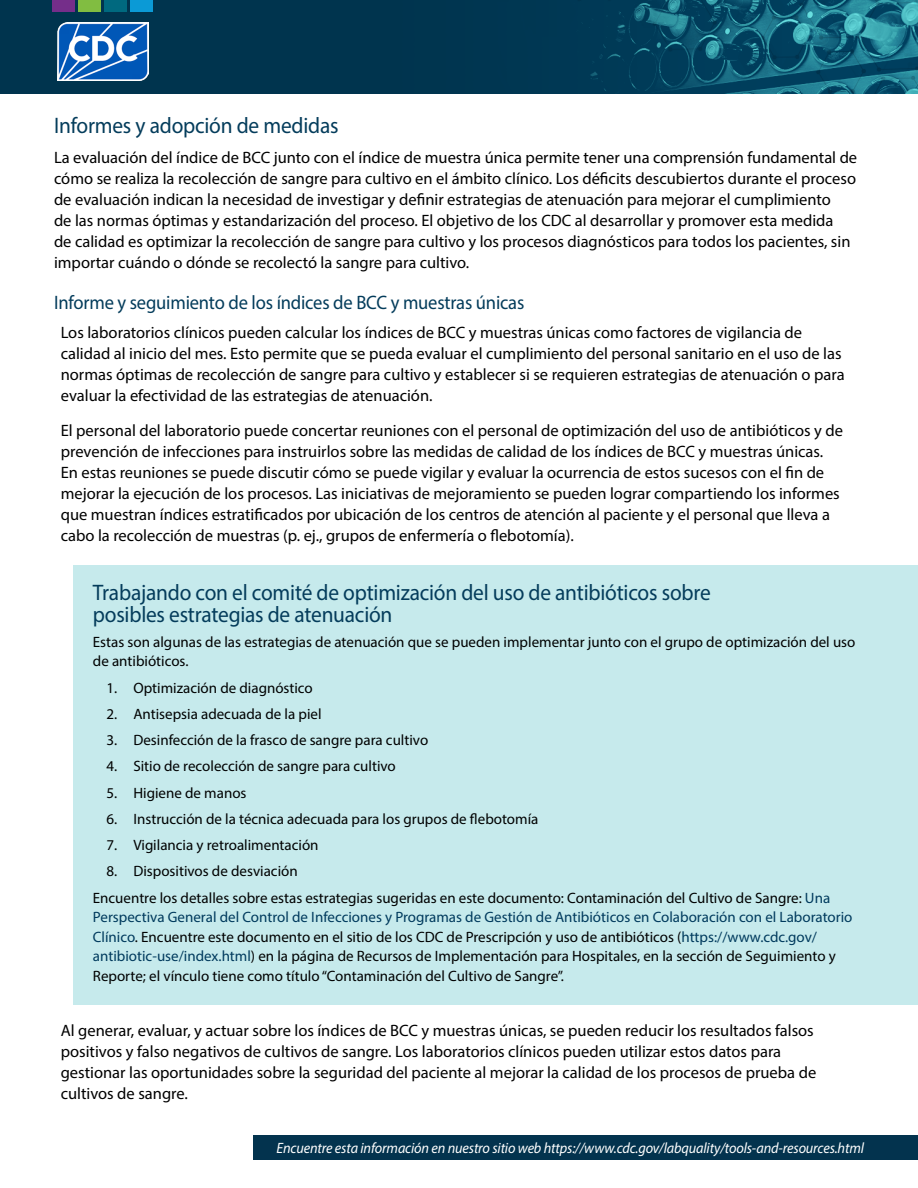
<style>
.page{position:relative;width:918px;height:1188px;background:#fff}
.page>*{position:absolute;margin:0;border:0;box-sizing:border-box;transform-origin:0 0}
.t1{font:22.5px/22.5px "Myriad Pro";letter-spacing:-.01em;color:#043c5b;scale:.95 1}
.t2{font:19.5px "Myriad Pro";letter-spacing:-.01em;color:#043c5b;scale:.95 1}
.t3{font:16.5px/21px "Myriad Pro";color:#000101}
.t4{font:15px/19.5px "Myriad Pro";color:#000101}
.t5{font:italic 15px "Myriad Pro";letter-spacing:-.01em;color:#fff;scale:.95 1}
.s1{color:#003a5d}
</style>
<div class="page">
<img style="left:0;top:0;width:918px;height:94px">
<div style="left:105px;top:0;width:22px;height:11px;background:#00697f"></div>
<div style="left:131px;top:0;width:22px;height:11px;background:#0b9ad6"></div>
<div style="left:78px;top:0;width:23px;height:11px;background:#81bd41"></div>
<div style="left:52px;top:0;width:23px;height:11px;background:#752e8a"></div>
<div style="left:254px;top:1136px;width:664px;height:24px;background:#03334e"></div>
<div style="left:73px;top:565px;width:845px;height:439px;background:#c6eaec"></div>
<img style="left:57px;top:22px;width:92px;height:59px">
<h2 class="t1" style="left:54px;top:114px;width:301px">Informes y adopción de medidas</h2>
<p class="t3" style="left:54px;top:147px;width:805px">La evaluación del índice de BCC junto con el índice de muestra única permite tener una comprensión fundamental de cómo se realiza la recolección de sangre para cultivo en el ámbito clínico. Los déficits descubiertos durante el proceso de evaluación indican la necesidad de investigar y definir estrategias de atenuación para mejorar el cumplimiento<br>de las normas óptimas y estandarización del proceso. El objetivo de los CDC al desarrollar y promover esta medida<br>de calidad es optimizar la recolección de sangre para cultivo y los procesos diagnósticos para todos los pacientes, sin importar cuándo o dónde se recolectó la sangre para cultivo.</p>
<h3 class="t2" style="left:54px;top:291px;width:497px">Informe y seguimiento de los índices de BCC y muestras únicas</h3>
<p class="t3" style="left:61px;top:322px;width:786px">Los laboratorios clínicos pueden calcular los índices de BCC y muestras únicas como factores de vigilancia de calidad al inicio del mes. Esto permite que se pueda evaluar el cumplimiento del personal sanitario en el uso de las normas óptimas de recolección de sangre para cultivo y establecer si se requieren estrategias de atenuación o para evaluar la efectividad de las estrategias de atenuación.</p>
<p class="t3" style="left:61px;top:420px;width:784px">El personal del laboratorio puede concertar reuniones con el personal de optimización del uso de antibióticos y de prevención de infecciones para instruirlos sobre las medidas de calidad de los índices de BCC y muestras únicas.<br>En estas reuniones se puede discutir cómo se puede vigilar y evaluar la ocurrencia de estos sucesos con el fin de mejorar la ejecución de los procesos. Las iniciativas de mejoramiento se pueden lograr compartiendo los informes que muestran índices estratificados por ubicación de los centros de atención al paciente y el personal que lleva a cabo la recolección de muestras (p. ej., grupos de enfermería o flebotomía).</p>
<h3 class="t1" style="left:93px;top:580px;width:652px">Trabajando con el comité de optimización del uso de antibióticos sobre posibles estrategias de atenuación</h3>
<p class="t4" style="left:93px;top:632px;width:764px">Estas son algunas de las estrategias de atenuación que se pueden implementar junto con el grupo de optimización del uso de antibióticos.</p>
<p class="t4" style="left:106px;top:678px;width:208px">1. Optimización de diagnóstico</p>
<p class="t4" style="left:106px;top:704px;width:217px">2. Antisepsia adecuada de la piel</p>
<p class="t4" style="left:106px;top:730px;width:323px">3. Desinfección de la frasco de sangre para cultivo</p>
<p class="t4" style="left:106px;top:756px;width:291px">4. Sitio de recolección de sangre para cultivo</p>
<p class="t4" style="left:106px;top:783px;width:142px">5. Higiene de manos</p>
<p class="t4" style="left:106px;top:809px;width:434px">6. Instrucción de la técnica adecuada para los grupos de flebotomía</p>
<p class="t4" style="left:106px;top:835px;width:214px">7. Vigilancia y retroalimentación</p>
<p class="t4" style="left:93px;top:858px;width:739px;line-height:26.2px;text-indent:14px">8. Dispositivos de desviación<br>Encuentre los detalles sobre estas estrategias sugeridas en este documento: Contaminación del Cultivo de Sangre: <span class="s1">Una</span></p>
<p class="t4" style="left:93px;top:907px;width:761px"><span class="s1">Perspectiva General del Control de Infecciones y Programas de Gestión de Antibióticos en Colaboración con el Laboratorio Clínico</span>. Encuentre este documento en el sitio de los CDC de Prescripción y uso de antibióticos (<span class="s1">https://www.cdc.gov/ antibiotic-use/index.html</span>) en la página de Recursos de Implementación para Hospitales, en la sección de Seguimiento y Reporte; el vínculo tiene como título “Contaminación del Cultivo de Sangre”.</p>
<p class="t3" style="left:61px;top:1020px;width:757px">Al generar, evaluar, y actuar sobre los índices de BCC y muestras únicas, se pueden reducir los resultados falsos positivos y falso negativos de cultivos de sangre. Los laboratorios clínicos pueden utilizar estos datos para gestionar las oportunidades sobre la seguridad del paciente al mejorar la calidad de los procesos de prueba de cultivos de sangre.</p>
<p class="t5" style="left:277px;top:1138px;width:620px">Encuentre esta información en nuestro sitio web https://www.cdc.gov/labquality/tools-and-resources.html</p>
</div>
